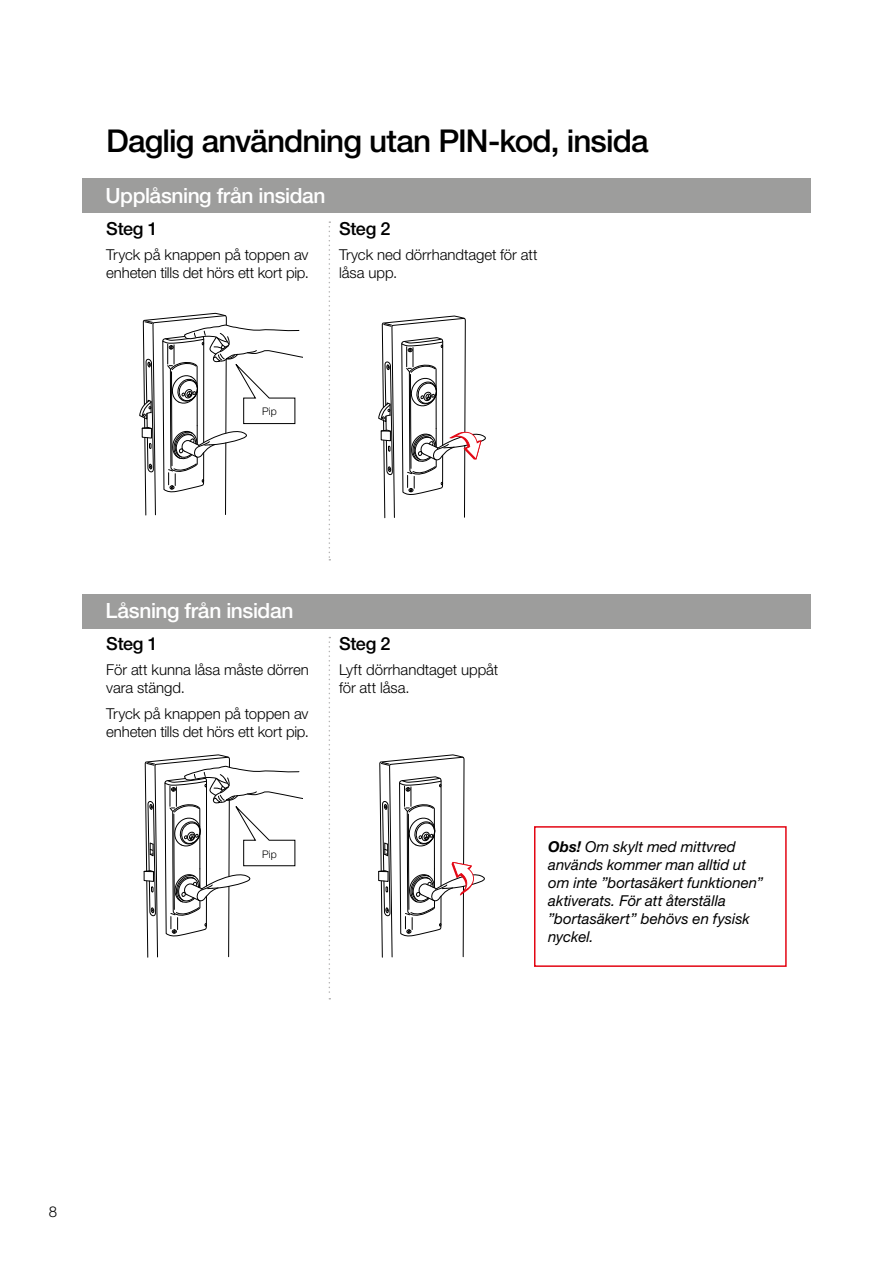
<style>
.page{position:relative;width:893px;height:1263px;background:#fff}
.page>*{position:absolute;margin:0;border:0;box-sizing:border-box;transform-origin:0 0}
.t1{font:500 31.5px "Helvetica Neue";letter-spacing:-.03em;color:#000}
.t2{font:500 21px "Helvetica Neue";letter-spacing:-.02em;color:#fff}
.t3{font:500 18px "Helvetica Neue";letter-spacing:-.015em;color:#000}
.t4{font:300 15px/18px "Helvetica Neue";letter-spacing:-.005em;color:#000}
.t5{font:italic 15px/18px "Helvetica Neue";color:#000}
.t6{font:300 10.5px "Helvetica Neue";letter-spacing:.005em;color:#000}
.s1{font-weight:700}
</style>
<div class="page">
<svg style="left:329px;top:221px;width:1px;height:339px"></svg>
<svg style="left:329px;top:637px;width:1px;height:362px"></svg>
<svg style="left:378px;top:316px;width:108px;height:202px"></svg>
<svg style="left:378px;top:755px;width:107px;height:203px"></svg>
<svg style="left:139px;top:313px;width:164px;height:202px"></svg>
<svg style="left:144px;top:755px;width:159px;height:203px"></svg>
<div style="left:82px;top:179px;width:729px;height:34px;background:#9d9d9c"></div>
<div style="left:82px;top:594px;width:729px;height:34px;background:#9d9d9c"></div>
<div style="left:534px;top:826px;width:253px;height:141px;border:2px solid #e30613"></div>
<h1 class="t1" style="left:106px;top:122px;width:544px">Daglig användning utan PIN-kod, insida</h1>
<h2 class="t2" style="left:106px;top:183px;width:221px">Upplåsning från insidan</h2>
<p class="t3" style="left:106px;top:217px;width:53px">Steg 1</p>
<p class="t4" style="left:106px;top:245px;width:204px">Tryck på knappen på toppen av enheten tills det hörs ett kort pip.</p>
<p class="t3" style="left:339px;top:217px;width:53px">Steg 2</p>
<p class="t4" style="left:339px;top:245px;width:200px">Tryck ned dörrhandtaget för att låsa upp.</p>
<p class="t6" style="left:262px;top:405px;width:16px">Pip</p>
<h2 class="t2" style="left:106px;top:598px;width:189px">Låsning från insidan</h2>
<p class="t3" style="left:106px;top:633px;width:53px">Steg 1</p>
<p class="t4" style="left:106px;top:660px;width:204px">För att kunna låsa måste dörren vara stängd.</p>
<p class="t4" style="left:106px;top:705px;width:204px">Tryck på knappen på toppen av enheten tills det hörs ett kort pip.</p>
<p class="t3" style="left:339px;top:633px;width:53px">Steg 2</p>
<p class="t4" style="left:339px;top:660px;width:161px">Lyft dörrhandtaget uppåt för att låsa.</p>
<p class="t6" style="left:262px;top:847px;width:16px">Pip</p>
<p class="t5" style="left:548px;top:838px;width:216px"><span class="s1">Obs!</span> Om skylt med mittvred används kommer man alltid ut om inte ”bortasäkert funktionen” aktiverats. För att återställa ”bortasäkert” behövs en fysisk nyckel.</p>
<p class="t4" style="left:49px;top:1203px;width:10px">8</p>
</div>
